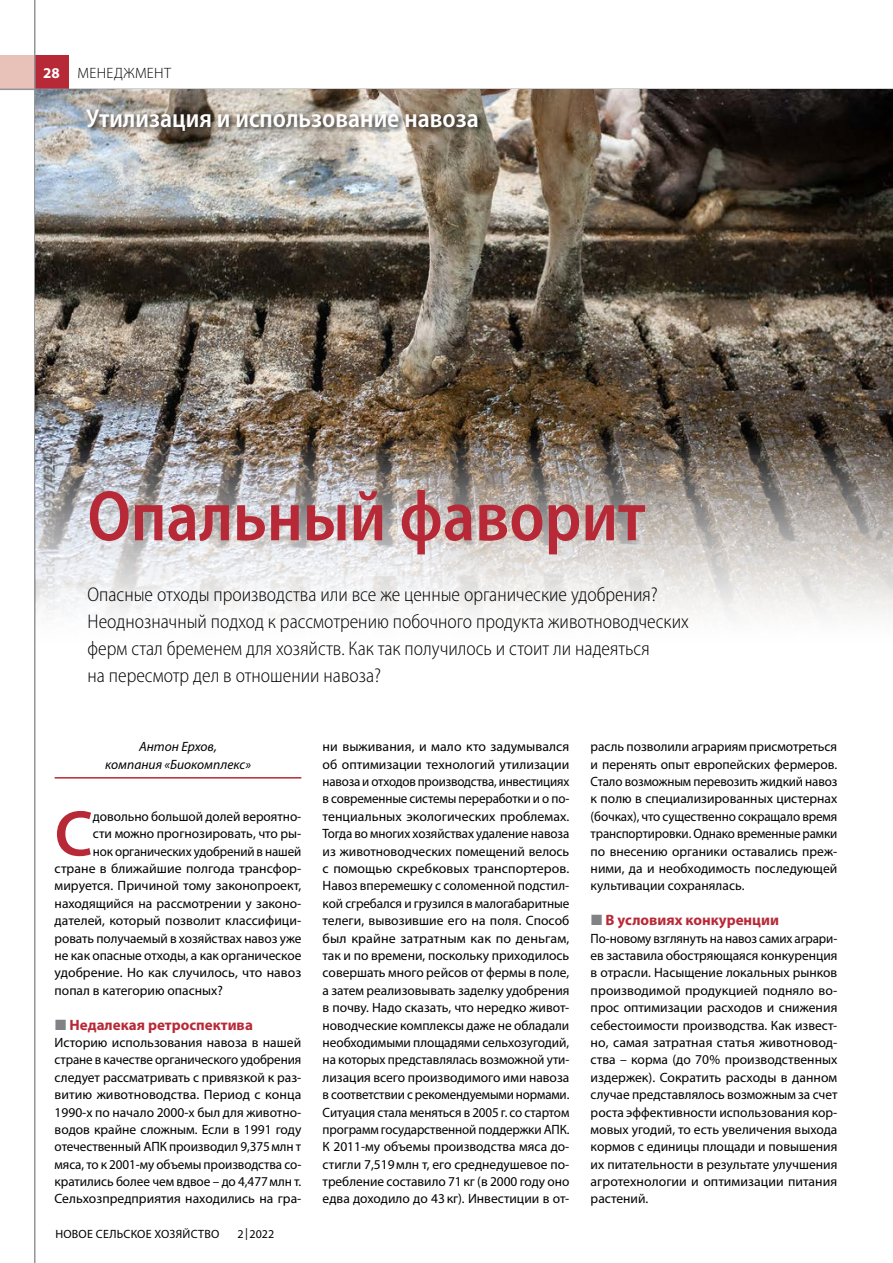
<style>
.page{position:relative;width:893px;height:1263px;background:#fff}
.page>*{position:absolute;margin:0;border:0;box-sizing:border-box;transform-origin:0 0}
.t1{font:600 semi-condensed 72px "Myriad Pro";color:#b82937;scale:.95 1}
.t2{font:600 65.1px "Myriad Pro";color:#b82937}
.t3{font:600 semi-condensed 25.95px "Myriad Pro";color:#fff}
.t4{font:300 semi-condensed 19.95px/27px "Myriad Pro";color:#000}
.t5{font:700 15px "Myriad Pro";color:#b82937}
.t6{font:300 15px "Myriad Pro";letter-spacing:.02em;color:#000}
.t7{font:13.5px/17.4px "Myriad Pro";color:#000;text-align:justify}
.t8{font:13.5px/17.4px "Myriad Pro";color:#000;text-align:justify;scale:.96 1}
.t9{font:italic 13.5px/17.4px "Myriad Pro";color:#000;text-align:center}
.t10{font:12px "Myriad Pro";letter-spacing:.02em;color:#000}
.s1{font-weight:700;color:#fff}
.s2{color:#808285}
</style>
<div class="page">
<div style="left:34px;top:55px;width:35px;height:35px;background:#b82937"></div>
<hr style="left:34px;top:0;width:2px;height:1263px;background:#939598">
<div style="left:0;top:55px;width:34px;height:35px;background:#e8c2b8"></div>
<hr style="left:0;top:89px;width:893px;height:1px;background:#939598">
<img style="left:36px;top:89px;width:857px;height:527px">
<hr style="left:55px;top:777px;width:246px;height:1px;background:#b82937">
<div style="left:85px;top:107px;width:400px;height:30px;background:#000;opacity:.75"></div>
<p class="t6" style="left:43px;top:65px;width:129px"><span class="s1">28</span> МЕНЕДЖМЕНТ</p>
<h3 class="t3" style="left:86px;top:103px;width:394px">Утилизация и использование навоза</h3>
<h1 class="t1" style="left:88px;top:476px;width:589px">Опальный фаворит</h1>
<p class="t4" style="left:88px;top:582px;width:603px">Опасные отходы производства или все же ценные органические удобрения?<br>Неоднозначный подход к рассмотрению побочного продукта животноводческих ферм стал бременем для хозяйств. Как так получилось и стоит ли надеяться<br>на пересмотр дел в отношении навоза?</p>
<p class="t9" style="left:105px;top:738px;width:147px">Антон Ерхов,<br>компания «Биокомплекс»</p>
<h2 class="t2" style="left:55px;top:792px;width:40px">С</h2>
<p class="t7" style="left:93px;top:807px;width:210px">довольно большой долей вероятно‑</p>
<p class="t7" style="left:93px;top:825px;width:210px">сти можно прогнозировать, что ры‑</p>
<p class="t8" style="left:93px;top:842px;width:218px">нок органических удобрений в нашей</p>
<p class="t7" style="left:55px;top:859px;width:248px">стране в ближайшие полгода трансфор‑</p>
<p class="t7" style="left:55px;top:877px;width:248px">мируется. Причиной тому законопроект,</p>
<p class="t7" style="left:55px;top:894px;width:248px">находящийся на рассмотрении у законо‑</p>
<p class="t7" style="left:55px;top:912px;width:248px">дателей, который позволит классифици‑</p>
<p class="t7" style="left:55px;top:929px;width:248px">ровать получаемый в хозяйствах навоз уже</p>
<p class="t7" style="left:55px;top:946px;width:248px">не как опасные отходы, а как органическое</p>
<p class="t7" style="left:55px;top:964px;width:248px">удобрение. Но как случилось, что навоз</p>
<p class="t7" style="left:55px;top:981px;width:170px">попал в категорию опасных?</p>
<p class="t5" style="left:55px;top:1015px;width:200px"><span class="s2">◼</span> Недалекая ретроспектива</p>
<p class="t7" style="left:55px;top:1033px;width:248px">Историю использования навоза в нашей стране в качестве органического удобрения следует рассматривать с привязкой к раз‑ витию животноводства. Период с конца 1990‑х по начало 2000‑х был для животно‑ водов крайне сложным. Если в 1991 году отечественный АПК производил 9,375млн т мяса, то к 2001‑му объемы производства со‑ кратились более чем вдвое – до 4,477млн т.<br>Сельхозпредприятия находились на гра‑</p>
<p class="t10" style="left:55px;top:1227px;width:166px">НОВОЕ СЕЛЬСКОЕ ХОЗЯЙСТВО</p>
<p class="t10" style="left:238px;top:1227px;width:38px">2|2022</p>
<p class="t7" style="left:323px;top:738px;width:248px">ни выживания, и мало кто задумывался об оптимизации технологий утилизации навоза и отходов производства, инвестициях в современные системы переработки и о по‑ тенциальных экологических проблемах.<br>Тогда во многих хозяйствах удаление навоза из животноводческих помещений велось с помощью скребковых транспортеров.<br>Навоз вперемешку с соломенной подстил‑ кой сгребался и грузился в малогабаритные телеги, вывозившие его на поля. Способ был крайне затратным как по деньгам, так и по времени, поскольку приходилось совершать много рейсов от фермы в поле, а затем реализовывать заделку удобрения в почву. Надо сказать, что нередко живот‑ новодческие комплексы даже не обладали необходимыми площадями сельхозугодий, на которых представлялась возможной ути‑ лизация всего производимого ими навоза в соответствии с рекомендуемыми нормами.<br>Ситуация стала меняться в 2005 г. со стартом программ государственной поддержки АПК.<br>К 2011‑му объемы производства мяса до‑ стигли 7,519млн т, его среднедушевое по‑ требление составило 71кг (в 2000 году оно едва доходило до 43кг). Инвестиции в от‑</p>
<p class="t7" style="left:591px;top:738px;width:248px">расль позволили аграриям присмотреться и перенять опыт европейских фермеров.<br>Стало возможным перевозить жидкий навоз к полю в специализированных цистернах (бочках), что существенно сокращало время транспортировки. Однако временные рамки по внесению органики оставались преж‑ ними, да и необходимость последующей культивации сохранялась.</p>
<p class="t5" style="left:591px;top:910px;width:190px"><span class="s2">◼</span> В условиях конкуренции</p>
<p class="t8" style="left:591px;top:929px;width:259px">По-новому взглянуть на навоз самих аграри‑ ев заставила обостряющаяся конкуренция в отрасли. Насыщение локальных рынков производимой продукцией подняло во‑ прос оптимизации расходов и снижения себестоимости производства. Как извест‑ но, самая затратная статья животновод‑ ства – корма (до 70% производственных издержек). Сократить расходы в данном случае представлялось возможным за счет роста эффективности использования кор‑ мовых угодий, то есть увеличения выхода кормов с единицы площади и повышения их питательности в результате улучшения агротехнологии и оптимизации питания растений.</p>
</div>
